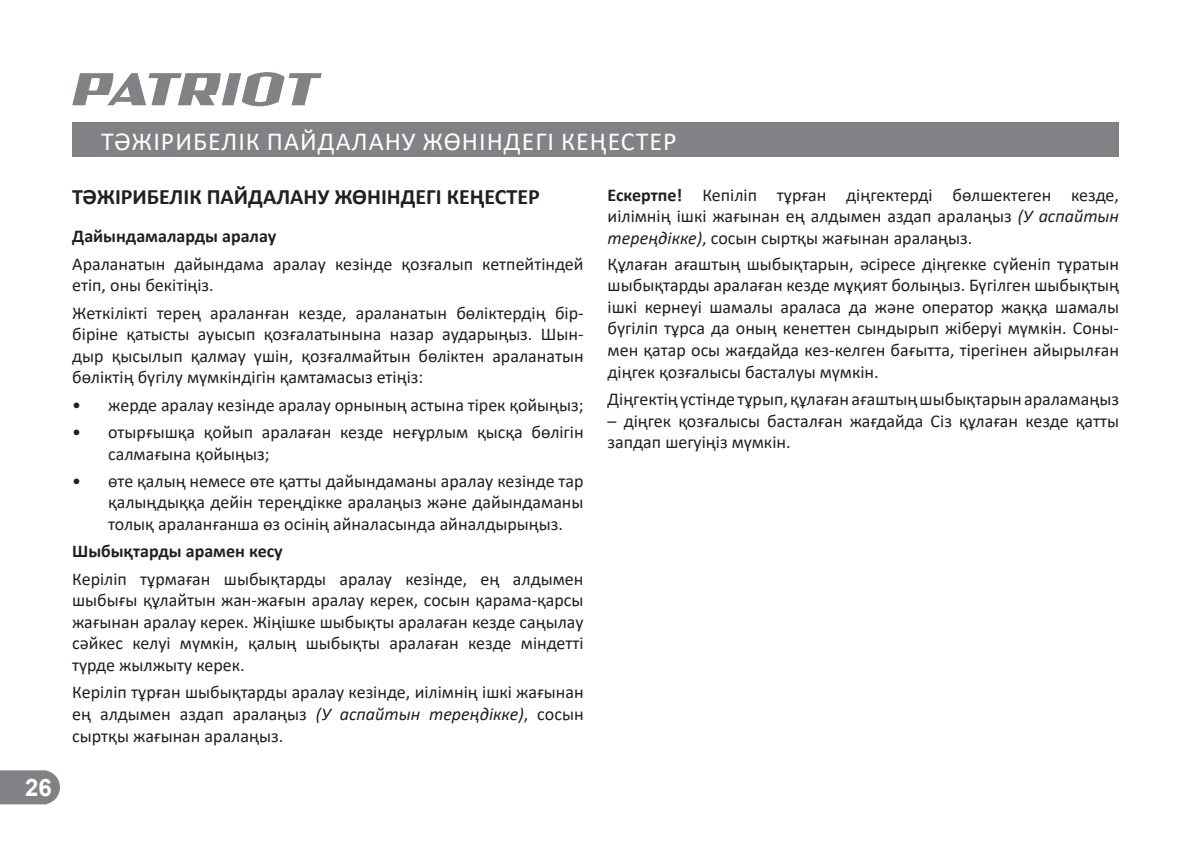
<style>
.page{position:relative;width:1191px;height:842px;background:#fff}
.page>*{position:absolute;margin:0;border:0;box-sizing:border-box;transform-origin:0 0}
.t1{font:26px "Calibri";letter-spacing:.04em;color:#fff}
.t2{font:700 24px "Arial";color:#fff}
.t3{font:700 22px "Calibri";color:#231f20}
.t4{font:18px/21.6px "Calibri";color:#231f20;text-align:justify}
.t5{font:700 18px "Calibri";color:#231f20}
.s1{font-style:italic}
.s2{font-weight:700}
</style>
<div class="page">
<svg style="left:0;top:770px;width:60px;height:34px"></svg>
<svg style="left:72px;top:72px;width:250px;height:34px"></svg>
<div style="left:72px;top:123px;width:1047px;height:34px;background:#808285"></div>
<h2 class="t2" style="left:25px;top:770px;width:28px">26</h2>
<h1 class="t1" style="left:101px;top:123px;width:577px">ТӘЖІРИБЕЛІК ПАЙДАЛАНУ ЖӨНІНДЕГІ КЕҢЕСТЕР</h1>
<p class="t3" style="left:72px;top:181px;width:469px">ТӘЖІРИБЕЛІК ПАЙДАЛАНУ ЖӨНІНДЕГІ КЕҢЕСТЕР</p>
<p class="t5" style="left:72px;top:224px;width:205px">Дайындамаларды аралау</p>
<p class="t4" style="left:72px;top:252px;width:513px">Араланатын дайындама аралау кезінде қозғалып кетпейтіндей етіп, оны бекітіңіз.</p>
<p class="t4" style="left:72px;top:301px;width:513px">Жеткілікті терең араланған кезде, араланатын бөліктердің бір&shy;біріне қатысты ауысып қозғалатынына назар аударыңыз. Шын&shy;дыр қысылып қалмау үшін, қозғалмайтын бөліктен араланатын бөліктің бүгілу мүмкіндігін қамтамасыз етіңіз:</p>
<p class="t4" style="left:72px;top:393px;width:513px">• жерде аралау кезінде аралау орнының астына тірек қойыңыз;</p>
<p class="t4" style="left:108px;top:421px;width:477px;text-indent:-36px">• отырғышқа қойып аралаған кезде неғұрлым қысқа бөлігін салмағына қойыңыз;</p>
<p class="t4" style="left:108px;top:469px;width:477px;text-indent:-36px">• өте қалың немесе өте қатты дайындаманы аралау кезінде тар қалыңдыққа дейін тереңдікке аралаңыз және дайындаманы толық араланғанша өз осінің айналасында айналдырыңыз.</p>
<p class="t5" style="left:72px;top:538px;width:212px">Шыбықтарды арамен кесу</p>
<p class="t4" style="left:72px;top:567px;width:513px">Керіліп тұрмаған шыбықтарды аралау кезінде, ең алдымен шыбығы құлайтын жан-жағын аралау керек, сосын қарама-қарсы жағынан аралау керек. Жіңішке шыбықты аралаған кезде саңылау сәйкес келуі мүмкін, қалың шыбықты аралаған кезде міндетті түрде жылжыту керек.</p>
<p class="t4" style="left:72px;top:681px;width:513px">Керіліп тұрған шыбықтарды аралау кезінде, иілімнің ішкі жағынан ең алдымен аздап аралаңыз <span class="s1">(У аспайтын тереңдікке)</span>, сосын сыртқы жағынан аралаңыз.</p>
<p class="t4" style="left:607px;top:183px;width:513px"><span class="s2">Ескертпе!</span> Кепіліп тұрған діңгектерді бөлшектеген кезде, иілімнің ішкі жағынан ең алдымен аздап аралаңыз <span class="s1">(У аспайтын тереңдікке)</span>, сосын сыртқы жағынан аралаңыз.</p>
<p class="t4" style="left:607px;top:252px;width:513px">Құлаған ағаштың шыбықтарын, әсіресе діңгекке сүйеніп тұратын шыбықтарды аралаған кезде мұқият болыңыз. Бүгілген шыбықтың ішкі кернеуі шамалы араласа да және оператор жаққа шамалы бүгіліп тұрса да оның кенеттен сындырып жіберуі мүмкін. Соны&shy;мен қатар осы жағдайда кез-келген бағытта, тірегінен айырылған діңгек қозғалысы басталуы мүмкін.</p>
<p class="t4" style="left:607px;top:387px;width:513px">Діңгектіңүстіндетұрып,құлағанағаштыңшыбықтарынараламаңыз</p>
<p class="t4" style="left:607px;top:409px;width:513px">– діңгек қозғалысы басталған жағдайда Сіз құлаған кезде қатты запдап шегуіңіз мүмкін.</p>
</div>
